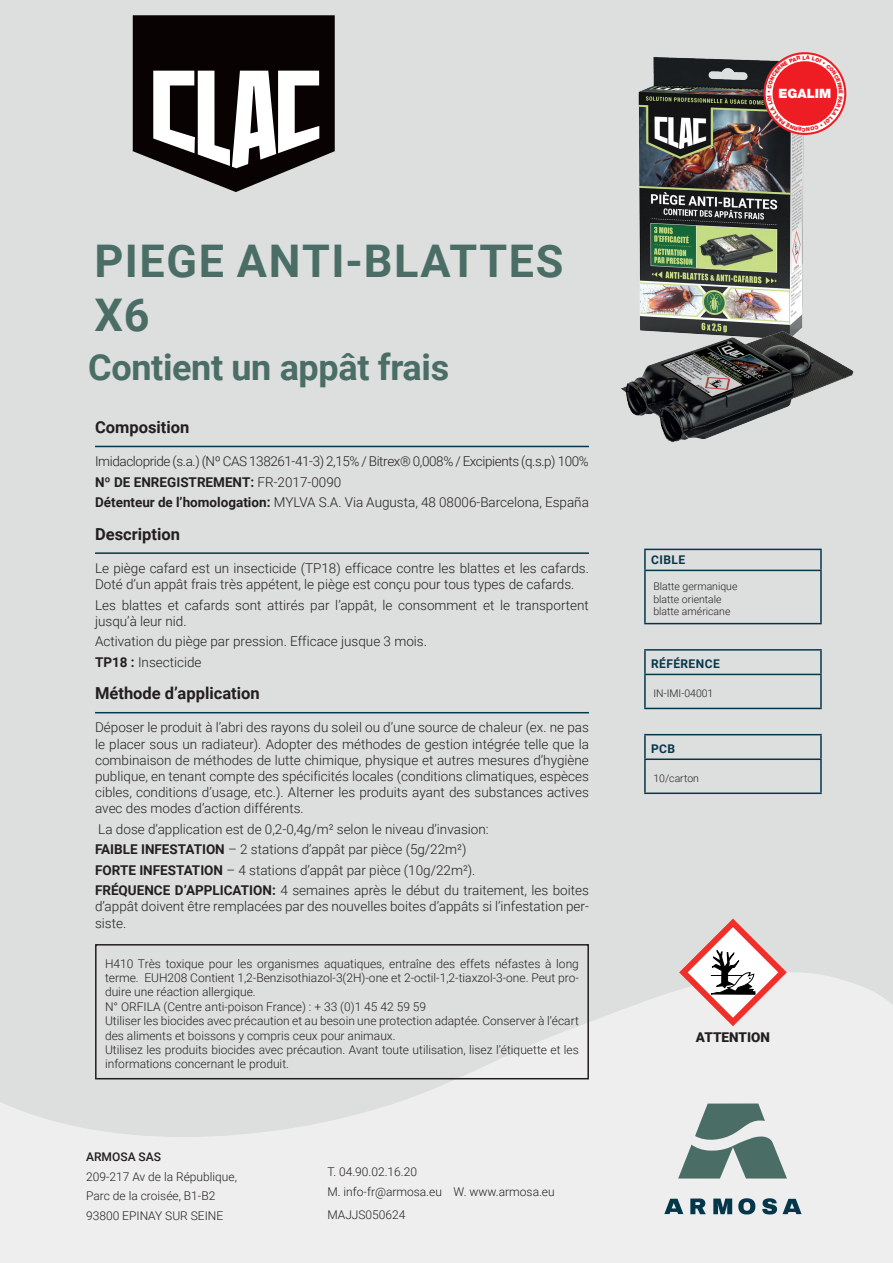
<style>
.page{position:relative;width:893px;height:1263px;background:#dddede}
.page>*{position:absolute;margin:0;border:0;box-sizing:border-box;transform-origin:0 0}
.t1{font:700 45px/54px "Roboto";letter-spacing:.035em;color:#4a6d65}
.t2{font:700 36px "Roboto";letter-spacing:-.01em;color:#4a6d65}
.t3{font:700 16.5px "Roboto";color:#231f20}
.t4{font:300 13.5px/16.2px "Roboto";color:#231f20}
.t5{font:300 13.5px/20.4px "Roboto";letter-spacing:-.03em;color:#231f20}
.t6{font:900 13.5px "Roboto";color:#231f20}
.t7{font:900 12.9px "Helvetica Neue LT Std";color:#fff}
.t8{font:300 12px/14.4px "Roboto";color:#231f20}
.t9{font:700 12px "Roboto";letter-spacing:.035em;color:#05374b}
.t10{font:500 12px "Roboto";color:#231f20}
.t11{font:300 10.5px/12.6px "Roboto";color:#231f20}
.s1{font-weight:700}
</style>
<div class="page">
<svg style="left:0;top:973px;width:893px;height:290px;fill:#edeeed"></svg>
<svg style="left:646px;top:550px;width:174px;height:73px"></svg>
<hr style="left:644px;top:549px;width:178px;height:1px;background:#05374b">
<hr style="left:644px;top:550px;width:2px;height:20px;background:#05374b">
<hr style="left:820px;top:550px;width:2px;height:20px;background:#05374b">
<hr style="left:644px;top:570px;width:178px;height:1px;background:#05374b">
<hr style="left:644px;top:571px;width:2px;height:52px;background:#05374b">
<hr style="left:820px;top:571px;width:2px;height:52px;background:#05374b">
<hr style="left:644px;top:623px;width:178px;height:1px;background:#05374b">
<svg style="left:646px;top:673px;width:174px;height:35px"></svg>
<hr style="left:644px;top:649px;width:178px;height:2px;background:#05374b">
<hr style="left:644px;top:651px;width:2px;height:23px;background:#05374b">
<hr style="left:820px;top:651px;width:2px;height:23px;background:#05374b">
<hr style="left:644px;top:674px;width:178px;height:1px;background:#05374b">
<hr style="left:644px;top:675px;width:2px;height:33px;background:#05374b">
<hr style="left:820px;top:675px;width:2px;height:33px;background:#05374b">
<hr style="left:644px;top:708px;width:178px;height:1px;background:#05374b">
<svg style="left:646px;top:735px;width:174px;height:1px"></svg>
<hr style="left:644px;top:734px;width:178px;height:1px;background:#05374b">
<hr style="left:644px;top:735px;width:2px;height:23px;background:#05374b">
<hr style="left:820px;top:735px;width:2px;height:23px;background:#05374b">
<hr style="left:644px;top:758px;width:178px;height:2px;background:#05374b">
<hr style="left:644px;top:760px;width:2px;height:32px;background:#05374b">
<hr style="left:820px;top:760px;width:2px;height:32px;background:#05374b">
<hr style="left:644px;top:792px;width:178px;height:2px;background:#05374b">
<svg style="left:678px;top:1103px;width:109px;height:75px"></svg>
<svg style="left:664px;top:1199px;width:19px;height:15px"></svg>
<svg style="left:690px;top:1198px;width:16px;height:16px"></svg>
<svg style="left:713px;top:1198px;width:19px;height:16px"></svg>
<svg style="left:738px;top:1198px;width:17px;height:16px"></svg>
<svg style="left:762px;top:1198px;width:40px;height:16px"></svg>
<svg style="left:133px;top:15px;width:202px;height:177px"></svg>
<div style="left:95px;top:944px;width:494px;height:135px;border:2px solid #231f20"></div>
<img style="left:638px;top:52px;width:179px;height:270px">
<img style="left:621px;top:322px;width:233px;height:121px">
<div style="left:763px;top:52px;width:83px;height:83px;border:2px solid #ee1d23;border-radius:50%"></div>
<hr style="left:95px;top:446px;width:494px;height:1px;background:#05374b">
<hr style="left:95px;top:552px;width:494px;height:2px;background:#05374b">
<hr style="left:95px;top:712px;width:494px;height:1px;background:#05374b">
<svg style="left:679px;top:918px;width:108px;height:108px"></svg>
<svg style="left:767px;top:56px;width:77px;height:75px"></svg>
<h1 class="t1" style="left:94px;top:232px;width:471px">PIEGE ANTI-BLATTES<br>X6</h1>
<h2 class="t2" style="left:88px;top:342px;width:362px">Contient un appât frais</h2>
<p class="t3" style="left:95px;top:415px;width:96px">Composition</p>
<p class="t5" style="left:95px;top:451px;width:495px">Imidaclopride (s.a.) (Nº CAS 138261-41-3) 2,15% / Bitrex® 0,008% / Excipients (q.s.p) 100%<br><span class="s1">Nº DE ENREGISTREMENT:</span> FR-2017-0090<br><span class="s1">Détenteur de l’homologation:</span> MYLVA S.A. Via Augusta, 48 08006-Barcelona, España</p>
<p class="t3" style="left:95px;top:522px;width:86px">Description</p>
<p class="t4" style="left:95px;top:559px;width:495px">Le piège cafard est un insecticide (TP18) efficace contre les blattes et les cafards.<br>Doté d’un appât frais très appétent, le piège est conçu pour tous types de cafards.</p>
<p class="t4" style="left:95px;top:596px;width:495px">Les blattes et cafards sont attirés par l’appât, le consomment et le transportent jusqu’à leur nid.</p>
<p class="t4" style="left:95px;top:631px;width:333px;line-height:20.4px">Activation du piège par pression. Efficace jusque 3 mois.<br><span class="s1">TP18 :</span> Insecticide</p>
<p class="t3" style="left:95px;top:682px;width:166px">Méthode d’application</p>
<p class="t4" style="left:95px;top:719px;width:495px;text-align:justify">Déposer le produit à l’abri des rayons du soleil ou d’une source de chaleur (ex. ne pas le placer sous un radiateur). Adopter des méthodes de gestion intégrée telle que la combinaison de méthodes de lutte chimique, physique et autres mesures d’hygiène publique, en tenant compte des spécificités locales (conditions climatiques, espèces cibles, conditions d’usage, etc.). Alterner les produits ayant des substances actives avec des modes d’action différents.</p>
<p class="t4" style="left:95px;top:818px;width:495px;line-height:20.4px">La dose d’application est de 0,2-0,4g/m² selon le niveau d’invasion:<br><span class="s1">FAIBLE INFESTATION</span> – 2 stations d’appât par pièce (5g/22m²)<br><span class="s1">FORTE INFESTATION</span> – 4 stations d’appât par pièce (10g/22m²).<br><span class="s1">FRÉQUENCE D’APPLICATION:</span> 4 semaines après le début du traitement, les boites</p>
<p class="t4" style="left:95px;top:898px;width:495px">d’appât doivent être remplacées par des nouvelles boites d’appâts si l’infestation per&shy;siste.</p>
<p class="t8" style="left:105px;top:956px;width:475px">H410 Très toxique pour les organismes aquatiques, entraîne des effets néfastes à long terme. EUH208 Contient 1,2-Benzisothiazol-3(2H)-one et 2-octil-1,2-tiaxzol-3-one. Peut pro&shy;duire une réaction allergique.<br>N° ORFILA (Centre anti-poison France) : + 33 (0)1 45 42 59 59<br>Utiliser les biocides avec précaution et au besoin une protection adaptée. Conserver à l’écart des aliments et boissons y compris ceux pour animaux.<br>Utilisez les produits biocides avec précaution. Avant toute utilisation, lisez l’étiquette et les informations concernant le produit.</p>
<p class="t10" style="left:86px;top:1148px;width:76px">ARMOSA SAS</p>
<p class="t8" style="left:86px;top:1166px;width:152px;line-height:19.5px">209-217 Av de la République,<br>Parc de la croisée, B1-B2<br>93800 EPINAY SUR SEINE</p>
<p class="t8" style="left:327px;top:1162px;width:229px;line-height:19.5px">T. 04.90.02.16.20<br>M. info-fr@armosa.eu W. www.armosa.eu</p>
<p class="t8" style="left:327px;top:1207px;width:80px">MAJJS050624</p>
<p class="t7" style="left:778px;top:86px;width:54px">EGALIM</p>
<p class="t9" style="left:651px;top:552px;width:35px">CIBLE</p>
<p class="t11" style="left:653px;top:579px;width:86px">Blatte germanique blatte orientale blatte américane</p>
<p class="t9" style="left:651px;top:656px;width:70px">RÉFÉRENCE</p>
<p class="t11" style="left:653px;top:686px;width:62px">IN-IMI-04001</p>
<p class="t9" style="left:651px;top:740px;width:26px">PCB</p>
<p class="t11" style="left:653px;top:771px;width:47px">10/carton</p>
<p class="t6" style="left:696px;top:1028px;width:75px">ATTENTION</p>
</div>
